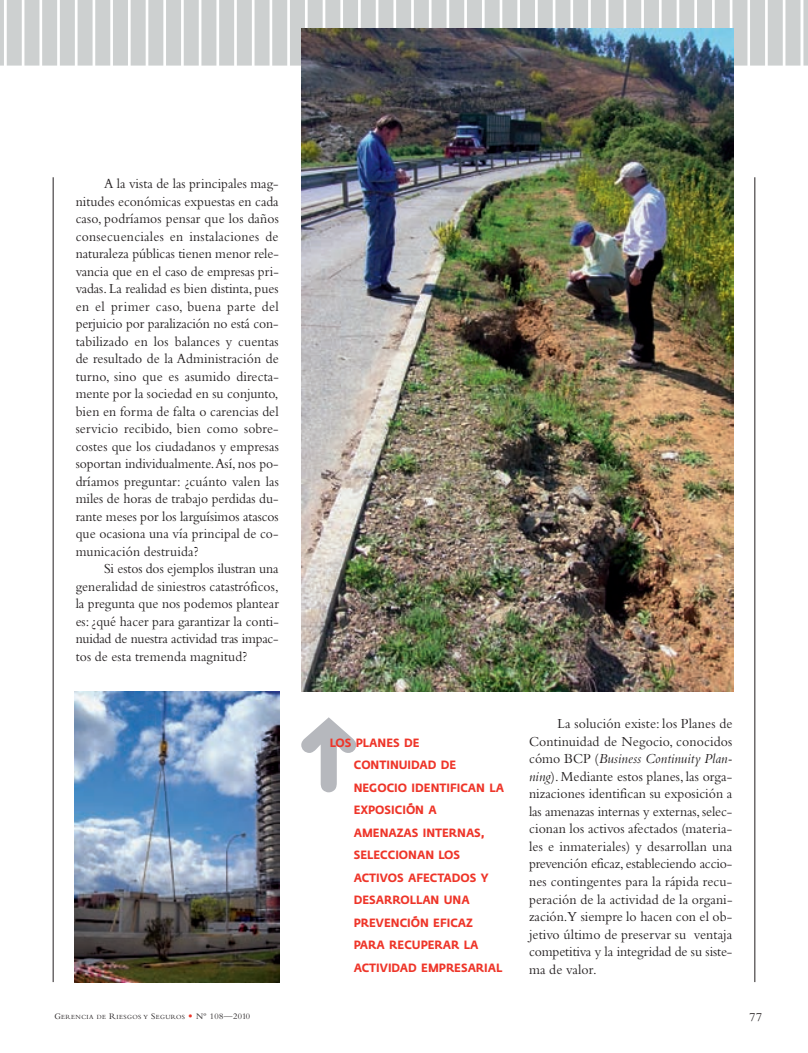
<style>
.page{position:relative;width:808px;height:1053px;background:#fff}
.page>*{position:absolute;margin:0;border:0;box-sizing:border-box;transform-origin:0 0}
.t1{font:14.38px/17.5px "Bembo";letter-spacing:.005em;color:#231f20;text-align:justify;scale:.95 1}
.t2{font:14.38px/17.5px "Bembo";letter-spacing:.005em;color:#231f20;text-align:justify;scale:.96 1}
.t3{font:12.5px "Bembo";color:#231f20}
.t4{font:700 11.88px/22.5px "Fedra Sans";color:#ee3529;scale:.93 1}
.t5{font:6.5px "Bembo";letter-spacing:.065em;color:#231f20}
.s1{font-style:italic}
.s2{font-size:8.75px}
.s3{font-family:"Goudy";font-size:8.75px;color:#ee3529}
</style>
<div class="page">
<hr style="left:53px;top:177px;width:1px;height:804px;background:#231f20">
<hr style="left:755px;top:177px;width:1px;height:804px;background:#231f20">
<hr style="left:0;top:0;width:4px;height:66px;background:#cdd0d0">
<div style="left:7px;top:0;width:15px;height:66px;background:#cdd0d0"></div>
<div style="left:24px;top:0;width:15px;height:66px;background:#cdd0d0"></div>
<div style="left:42px;top:0;width:15px;height:66px;background:#cdd0d0"></div>
<div style="left:60px;top:0;width:15px;height:66px;background:#cdd0d0"></div>
<div style="left:78px;top:0;width:15px;height:66px;background:#cdd0d0"></div>
<div style="left:95px;top:0;width:15px;height:66px;background:#cdd0d0"></div>
<div style="left:113px;top:0;width:15px;height:66px;background:#cdd0d0"></div>
<div style="left:131px;top:0;width:15px;height:66px;background:#cdd0d0"></div>
<div style="left:148px;top:0;width:15px;height:66px;background:#cdd0d0"></div>
<div style="left:166px;top:0;width:15px;height:66px;background:#cdd0d0"></div>
<div style="left:184px;top:0;width:15px;height:66px;background:#cdd0d0"></div>
<div style="left:201px;top:0;width:15px;height:66px;background:#cdd0d0"></div>
<div style="left:219px;top:0;width:15px;height:66px;background:#cdd0d0"></div>
<div style="left:237px;top:0;width:15px;height:66px;background:#cdd0d0"></div>
<div style="left:255px;top:0;width:15px;height:66px;background:#cdd0d0"></div>
<div style="left:272px;top:0;width:15px;height:66px;background:#cdd0d0"></div>
<div style="left:290px;top:0;width:15px;height:66px;background:#cdd0d0"></div>
<div style="left:308px;top:0;width:15px;height:66px;background:#cdd0d0"></div>
<div style="left:325px;top:0;width:15px;height:66px;background:#cdd0d0"></div>
<div style="left:343px;top:0;width:15px;height:66px;background:#cdd0d0"></div>
<div style="left:361px;top:0;width:15px;height:66px;background:#cdd0d0"></div>
<div style="left:378px;top:0;width:15px;height:66px;background:#cdd0d0"></div>
<div style="left:396px;top:0;width:15px;height:66px;background:#cdd0d0"></div>
<div style="left:414px;top:0;width:15px;height:66px;background:#cdd0d0"></div>
<div style="left:431px;top:0;width:15px;height:66px;background:#cdd0d0"></div>
<div style="left:449px;top:0;width:15px;height:66px;background:#cdd0d0"></div>
<div style="left:467px;top:0;width:15px;height:66px;background:#cdd0d0"></div>
<div style="left:485px;top:0;width:15px;height:66px;background:#cdd0d0"></div>
<div style="left:502px;top:0;width:15px;height:66px;background:#cdd0d0"></div>
<div style="left:520px;top:0;width:15px;height:66px;background:#cdd0d0"></div>
<div style="left:538px;top:0;width:15px;height:66px;background:#cdd0d0"></div>
<div style="left:555px;top:0;width:15px;height:66px;background:#cdd0d0"></div>
<div style="left:573px;top:0;width:15px;height:66px;background:#cdd0d0"></div>
<div style="left:591px;top:0;width:15px;height:66px;background:#cdd0d0"></div>
<div style="left:608px;top:0;width:15px;height:66px;background:#cdd0d0"></div>
<div style="left:626px;top:0;width:15px;height:66px;background:#cdd0d0"></div>
<div style="left:644px;top:0;width:15px;height:66px;background:#cdd0d0"></div>
<div style="left:662px;top:0;width:15px;height:66px;background:#cdd0d0"></div>
<div style="left:679px;top:0;width:15px;height:66px;background:#cdd0d0"></div>
<div style="left:697px;top:0;width:15px;height:66px;background:#cdd0d0"></div>
<div style="left:732px;top:0;width:15px;height:66px;background:#cdd0d0"></div>
<div style="left:715px;top:0;width:15px;height:66px;background:#cdd0d0"></div>
<div style="left:750px;top:0;width:15px;height:66px;background:#cdd0d0"></div>
<div style="left:785px;top:0;width:15px;height:66px;background:#cdd0d0"></div>
<div style="left:803px;top:0;width:5px;height:66px;background:#cdd0d0"></div>
<div style="left:768px;top:0;width:15px;height:66px;background:#cdd0d0"></div>
<img style="left:74px;top:691px;width:206px;height:290px">
<img style="left:301px;top:29px;width:433px;height:662px">
<p class="t1" style="left:76px;top:176px;width:215px;text-indent:28px">A la vista de las principales mag&shy;nitudes económicas expuestas en cada caso, podríamos pensar que los daños consecuenciales en instalaciones de naturaleza públicas tienen menor rele&shy;vancia que en el caso de empresas pri&shy;vadas. La realidad es bien distinta, pues en el primer caso, buena parte del perjuicio por paralización no está con&shy;tabilizado en los balances y cuentas de resultado de la Administración de turno, sino que es asumido directa&shy;mente por la sociedad en su conjunto, bien en forma de falta o carencias del servicio recibido, bien como sobre&shy;costes que los ciudadanos y empresas soportan individualmente. Así, nos po&shy;dríamos preguntar: ¿cuánto valen las miles de horas de trabajo perdidas du&shy;rante meses por los larguísimos atascos que ocasiona una vía principal de co&shy;municación destruida?</p>
<p class="t1" style="left:76px;top:561px;width:215px;text-indent:28px">Si estos dos ejemplos ilustran una generalidad de siniestros catastróficos, la pregunta que nos podemos plantear es: ¿qué hacer para garantizar la conti&shy;nuidad de nuestra actividad tras impac&shy;tos de esta tremenda magnitud?</p>
<p class="t4" style="left:354px;top:732px;width:163px;text-indent:-24px">LOS PLANES DE<br>CONTINUIDAD DE<br>NEGOCIO IDENTIFICAN LA<br>EXPOSICIÓN A<br>AMENAZAS INTERNAS,<br>SELECCIONAN LOS<br>ACTIVOS AFECTADOS Y<br>DESARROLLAN UNA<br>PREVENCIÓN EFICAZ<br>PARA RECUPERAR LA<br>ACTIVIDAD EMPRESARIAL</p>
<p class="t2" style="left:529px;top:716px;width:213px;text-indent:28px">La solución existe: los Planes de Continuidad de Negocio, conocidos cómo BCP (<span class="s1">Business Continuity Plan&shy;ning</span>). Mediante estos planes, las orga&shy;nizaciones identifican su exposición a las amenazas internas y externas, selec&shy;cionan los activos afectados (materia&shy;les e inmateriales) y desarrollan una prevención eficaz, estableciendo accio&shy;nes contingentes para la rápida recu&shy;peración de la actividad de la organi&shy;zación.Y siempre lo hacen con el ob&shy;jetivo último de preservar su ventaja competitiva y la integridad de su siste&shy;ma de valor.</p>
<p class="t5" style="left:54px;top:1014px;width:197px"><span class="s2">G</span>ERENCIA DE <span class="s2">R</span>IESGOS Y <span class="s2">S</span>EGUROS <span class="s3">•</span> <span class="s2">Nº 108—2010</span></p>
<p class="t3" style="left:749px;top:1012px;width:14px">77</p>
</div>
